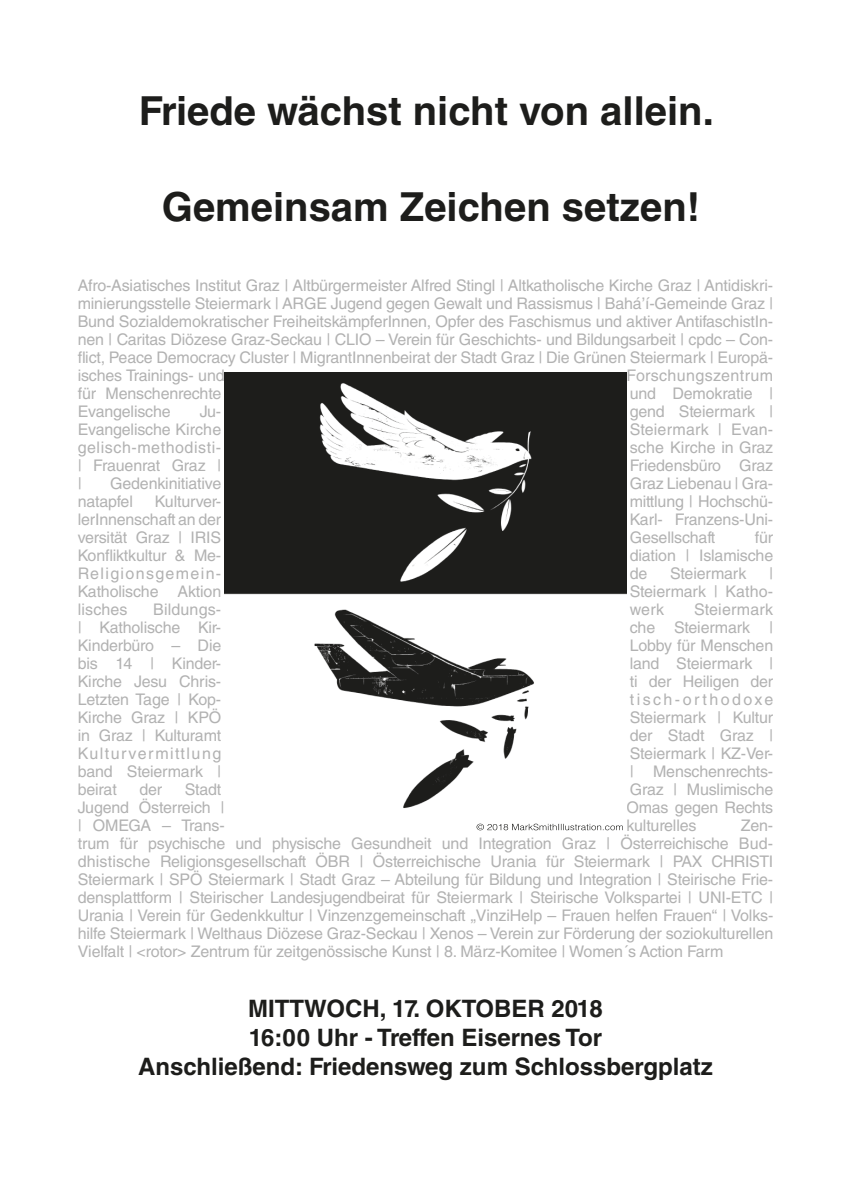
<style>
.page{position:relative;width:851px;height:1202px;background:#fff}
.page>*{position:absolute;margin:0;border:0;box-sizing:border-box;transform-origin:0 0}
.t1{font:700 40px "Helvetica LT Std";color:#1d1d1b}
.t2{font:700 24px/28.8px "Helvetica LT Std";color:#1d1d1b;text-align:center}
.t3{font:16px/18px "Helvetica LT Std";letter-spacing:-.01em;color:#b2b2b2;text-align:justify}
.t4{font:16px "Helvetica LT Std";letter-spacing:.01em;color:#b2b2b2}
.t5{font:16px "Helvetica LT Std";letter-spacing:.035em;color:#b2b2b2}
.t6{font:16px "Helvetica LT Std";letter-spacing:.025em;color:#b2b2b2}
.t7{font:16px "Helvetica LT Std";letter-spacing:.095em;color:#b2b2b2}
.t8{font:16px "Helvetica LT Std";letter-spacing:.085em;color:#b2b2b2}
.t9{font:16px "Helvetica LT Std";letter-spacing:.155em;color:#b2b2b2}
</style>
<div class="page">
<img style="left:225px;top:373px;width:401px;height:435px">
<svg style="left:476px;top:824px;width:147px;height:6px"></svg>
<h1 class="t1" style="left:139px;top:86px;width:576px">Friede wächst nicht von allein.</h1>
<h1 class="t1" style="left:162px;top:182px;width:539px">Gemeinsam Zeichen setzen!</h1>
<p class="t3" style="left:78px;top:276px;width:697px">Afro-Asiatisches Institut Graz | Altbürgermeister Alfred Stingl | Altkatholische Kirche Graz | Antidiskri&shy;minierungsstelle Steiermark | ARGE Jugend gegen Gewalt und Rassismus | Bahá’í-Gemeinde Graz | Bund Sozialdemokratischer FreiheitskämpferInnen, Opfer des Faschismus und aktiver AntifaschistIn&shy;nen | Caritas Diözese Graz-Seckau | CLIO – Verein für Geschichts- und Bildungsarbeit | cpdc – Con&shy;flict, Peace Democracy Cluster | MigrantInnenbeirat der Stadt Graz | Die Grünen Steiermark | Europä&shy;isches Trainings- und</p>
<p class="t6" style="left:626px;top:366px;width:148px">Forschungszentrum</p>
<p class="t3" style="left:78px;top:384px;width:145px">für Menschenrechte</p>
<p class="t3" style="left:629px;top:384px;width:145px">und Demokratie |</p>
<p class="t3" style="left:78px;top:402px;width:94px">Evangelische</p>
<p class="t3" style="left:200px;top:402px;width:23px">Ju-</p>
<p class="t3" style="left:629px;top:402px;width:145px">gend Steiermark |</p>
<p class="t3" style="left:78px;top:420px;width:145px">Evangelische Kirche</p>
<p class="t4" style="left:629px;top:420px;width:145px">Steiermark | Evan-</p>
<p class="t5" style="left:78px;top:438px;width:145px">gelisch-methodisti-</p>
<p class="t4" style="left:629px;top:438px;width:145px">sche Kirche in Graz</p>
<p class="t3" style="left:78px;top:456px;width:145px">| Frauenrat Graz |</p>
<p class="t3" style="left:629px;top:456px;width:145px">Friedensbüro Graz</p>
<p class="t3" style="left:78px;top:474px;width:6px">|</p>
<p class="t3" style="left:110px;top:474px;width:113px">Gedenkinitiative</p>
<p class="t3" style="left:629px;top:474px;width:145px">Graz Liebenau | Gra-</p>
<p class="t3" style="left:78px;top:492px;width:57px">natapfel</p>
<p class="t3" style="left:155px;top:492px;width:68px">Kulturver-</p>
<p class="t3" style="left:629px;top:492px;width:145px">mittlung | Hochschü-</p>
<p class="t3" style="left:78px;top:510px;width:145px">lerInnenschaft an der</p>
<p class="t3" style="left:629px;top:510px;width:145px">Karl- Franzens-Uni-</p>
<p class="t3" style="left:78px;top:528px;width:145px">versität Graz | IRIS</p>
<p class="t3" style="left:629px;top:528px;width:87px">Gesellschaft</p>
<p class="t3" style="left:754px;top:528px;width:20px">für</p>
<p class="t3" style="left:78px;top:546px;width:145px">Konfliktkultur &amp; Me-</p>
<p class="t3" style="left:629px;top:546px;width:145px">diation | Islamische</p>
<p class="t8" style="left:78px;top:564px;width:145px">Religionsgemein-</p>
<p class="t3" style="left:629px;top:564px;width:19px">de</p>
<p class="t3" style="left:670px;top:564px;width:78px">Steiermark</p>
<p class="t3" style="left:769px;top:564px;width:6px">|</p>
<p class="t3" style="left:78px;top:582px;width:145px">Katholische Aktion</p>
<p class="t3" style="left:629px;top:582px;width:145px">Steiermark | Katho-</p>
<p class="t4" style="left:78px;top:600px;width:51px">lisches</p>
<p class="t4" style="left:153px;top:600px;width:69px">Bildungs-</p>
<p class="t3" style="left:629px;top:600px;width:36px">werk</p>
<p class="t4" style="left:694px;top:600px;width:81px">Steiermark</p>
<p class="t3" style="left:78px;top:618px;width:145px">| Katholische Kir-</p>
<p class="t3" style="left:629px;top:618px;width:145px">che Steiermark |</p>
<p class="t3" style="left:78px;top:636px;width:145px">Kinderbüro – Die</p>
<p class="t3" style="left:629px;top:636px;width:145px">Lobby für Menschen</p>
<p class="t3" style="left:78px;top:654px;width:145px">bis 14 | Kinder-</p>
<p class="t3" style="left:629px;top:654px;width:145px">land Steiermark |</p>
<p class="t3" style="left:78px;top:672px;width:145px">Kirche Jesu Chris-</p>
<p class="t3" style="left:629px;top:672px;width:145px">ti der Heiligen der</p>
<p class="t3" style="left:78px;top:690px;width:145px">Letzten Tage | Kop-</p>
<p class="t9" style="left:629px;top:690px;width:145px">tisch-orthodoxe</p>
<p class="t3" style="left:78px;top:708px;width:145px">Kirche Graz | KPÖ</p>
<p class="t3" style="left:629px;top:708px;width:145px">Steiermark | Kultur</p>
<p class="t3" style="left:78px;top:726px;width:145px">in Graz | Kulturamt</p>
<p class="t3" style="left:629px;top:726px;width:145px">der Stadt Graz |</p>
<p class="t7" style="left:78px;top:744px;width:145px">Kulturvermittlung</p>
<p class="t3" style="left:629px;top:744px;width:145px">Steiermark | KZ-Ver-</p>
<p class="t3" style="left:78px;top:762px;width:145px">band Steiermark |</p>
<p class="t3" style="left:629px;top:762px;width:145px">| Menschenrechts-</p>
<p class="t3" style="left:78px;top:780px;width:41px">beirat</p>
<p class="t3" style="left:139px;top:780px;width:24px">der</p>
<p class="t3" style="left:185px;top:780px;width:38px">Stadt</p>
<p class="t3" style="left:629px;top:780px;width:145px">Graz | Muslimische</p>
<p class="t3" style="left:78px;top:798px;width:148px">Jugend Österreich |</p>
<p class="t3" style="left:626px;top:798px;width:148px">Omas gegen Rechts</p>
<p class="t3" style="left:78px;top:816px;width:148px">| OMEGA – Trans-</p>
<p class="t3" style="left:626px;top:816px;width:72px">kulturelles</p>
<p class="t3" style="left:78px;top:816px;width:697px;text-indent:663px">Zen&shy;trum für psychische und physische Gesundheit und Integration Graz | Österreichische Bud&shy;dhistische Religionsgesellschaft ÖBR | Österreichische Urania für Steiermark | PAX CHRISTI Steiermark | SPÖ Steiermark | Stadt Graz – Abteilung für Bildung und Integration | Steirische Frie&shy;densplattform | Steirischer Landesjugendbeirat für Steiermark | Steirische Volkspartei | UNI-ETC | Urania | Verein für Gedenkkultur | Vinzenzgemeinschaft „VinziHelp – Frauen helfen Frauen“ | Volks&shy;hilfe Steiermark | Welthaus Diözese Graz-Seckau | Xenos – Verein zur Förderung der soziokulturellen Vielfalt | &lt;rotor&gt; Zentrum für zeitgenössische Kunst | 8. März-Komitee | Women´s Action Farm</p>
<h2 class="t2" style="left:138px;top:994px;width:576px">MITTWOCH, 17. OKTOBER 2018<br>16:00 Uhr - Treffen Eisernes Tor<br>Anschließend: Friedensweg zum Schlossbergplatz</h2>
</div>
